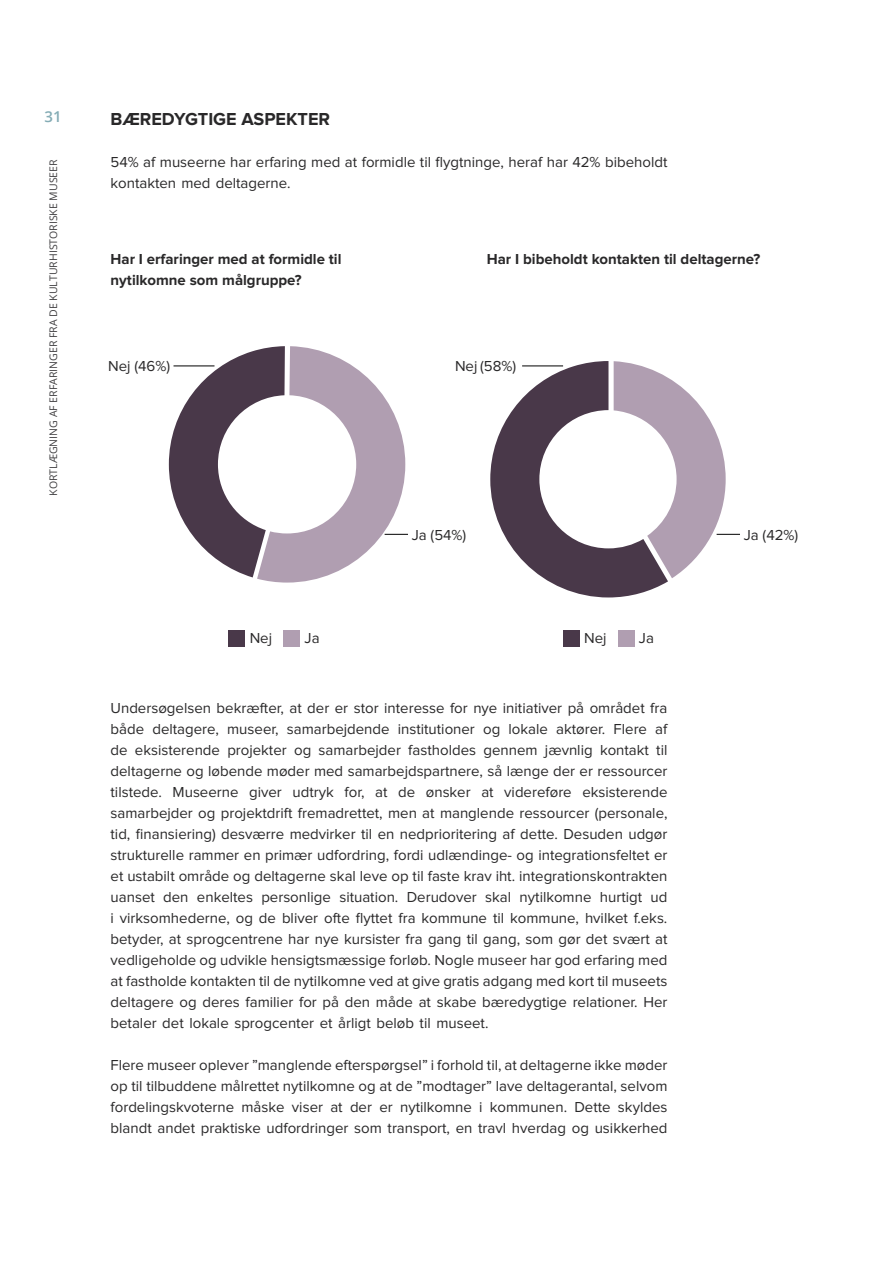
<style>
.page{position:relative;width:893px;height:1263px;background:#fff}
.page>*{position:absolute;margin:0;border:0;box-sizing:border-box;transform-origin:0 0}
.t1{font:700 18px "Proxima Nova";color:#292829}
.t2{font:15px/21px "Proxima Nova";color:#292829;text-align:justify}
.t3{font:700 15px "Proxima Nova";color:#292829}
.t4{font:600 15px "Open Sans";color:#84acb5}
.t5{font:10.5px "Open Sans";color:#414042}
</style>
<div class="page">
<svg style="left:169px;top:346px;width:239px;height:237px"></svg>
<hr style="left:174px;top:366px;width:40px;height:1px;background:#000">
<div style="left:229px;top:630px;width:16px;height:16px;background:#493849"></div>
<div style="left:284px;top:630px;width:16px;height:16px;background:#b09eb1"></div>
<div style="left:563px;top:630px;width:16px;height:16px;background:#493849"></div>
<div style="left:618px;top:630px;width:16px;height:16px;background:#b09eb1"></div>
<svg style="left:490px;top:361px;width:250px;height:236px"></svg>
<p class="t4" style="left:45px;top:106px;width:19px">31</p>
<p class="t5" style="left:46px;top:496px;width:338px;rotate:-90deg">KORTLÆGNING AF ERFARINGER FRA DE KULTURHISTORISKE MUSEER</p>
<p class="t1" style="left:111px;top:109px;width:221px">BÆREDYGTIGE ASPEKTER</p>
<p class="t2" style="left:111px;top:152px;width:558px">54% af museerne har erfaring med at formidle til flygtninge, heraf har 42% bibeholdt kontakten med deltagerne.</p>
<p class="t3" style="left:111px;top:250px;width:233px">Har I erfaringer med at formidle til</p>
<p class="t3" style="left:487px;top:250px;width:275px">Har I bibeholdt kontakten til deltagerne?</p>
<p class="t3" style="left:111px;top:271px;width:193px">nytilkomne som målgruppe?</p>
<p class="t2" style="left:108px;top:356px;width:63px">Nej (46%)</p>
<p class="t2" style="left:455px;top:356px;width:63px">Nej (58%)</p>
<p class="t2" style="left:412px;top:525px;width:56px">Ja (54%)</p>
<p class="t2" style="left:744px;top:525px;width:56px">Ja (42%)</p>
<p class="t2" style="left:250px;top:628px;width:24px">Nej</p>
<p class="t2" style="left:305px;top:628px;width:17px">Ja</p>
<p class="t2" style="left:584px;top:628px;width:24px">Nej</p>
<p class="t2" style="left:639px;top:628px;width:17px">Ja</p>
<p class="t2" style="left:111px;top:698px;width:558px">Undersøgelsen bekræfter, at der er stor interesse for nye initiativer på området fra både deltagere, museer, samarbejdende institutioner og lokale aktører. Flere af de eksisterende projekter og samarbejder fastholdes gennem jævnlig kontakt til deltagerne og løbende møder med samarbejdspartnere, så længe der er ressourcer tilstede. Museerne giver udtryk for, at de ønsker at videreføre eksisterende samarbejder og projektdrift fremadrettet, men at manglende ressourcer (personale, tid, finansiering) desværre medvirker til en nedprioritering af dette. Desuden udgør strukturelle rammer en primær udfordring, fordi udlændinge- og integrationsfeltet er et ustabilt område og deltagerne skal leve op til faste krav iht. integrationskontrakten uanset den enkeltes personlige situation. Derudover skal nytilkomne hurtigt ud i virksomhederne, og de bliver ofte flyttet fra kommune til kommune, hvilket f.eks. betyder, at sprogcentrene har nye kursister fra gang til gang, som gør det svært at vedligeholde og udvikle hensigtsmæssige forløb. Nogle museer har god erfaring med at fastholde kontakten til de nytilkomne ved at give gratis adgang med kort til museets deltagere og deres familier for på den måde at skabe bæredygtige relationer. Her betaler det lokale sprogcenter et årligt beløb til museet.</p>
<p class="t2" style="left:111px;top:1055px;width:558px">Flere museer oplever ”manglende efterspørgsel” i forhold til, at deltagerne ikke møder op til tilbuddene målrettet nytilkomne og at de ”modtager” lave deltagerantal, selvom fordelingskvoterne måske viser at der er nytilkomne i kommunen. Dette skyldes blandt andet praktiske udfordringer som transport, en travl hverdag og usikkerhed</p>
</div>
